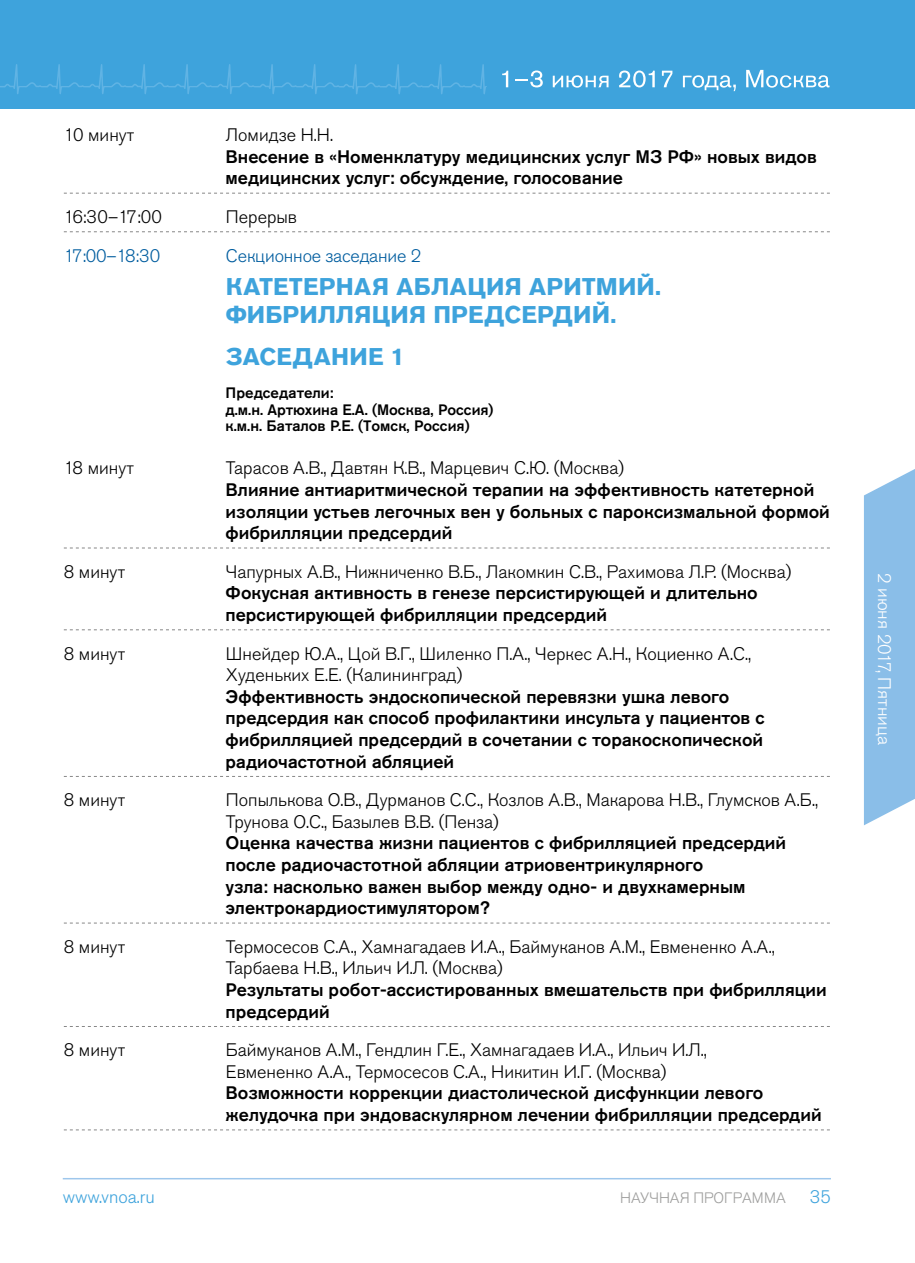
<style>
.page{position:relative;width:915px;height:1263px;background:#fff}
.page>*{position:absolute;margin:0;border:0;box-sizing:border-box;transform-origin:0 0}
.t1{font:700 24px/28.8px "Akzidenz Grotesk Pro";letter-spacing:.01em;color:#3ea3dc}
.t2{font:500 18px/21.6px "Akzidenz Grotesk Pro";color:#000}
.t3{font:300 18px/21.6px "Akzidenz Grotesk Pro";color:#000}
.t4{font:300 18px "Akzidenz Grotesk Pro";letter-spacing:-.01em;color:#005d9f}
.t5{font:300 18px "Akzidenz Grotesk Pro";color:#fff}
.t6{font:300 18px "Akzidenz Grotesk Pro";color:#3ea3dc}
.t7{font:500 15px/16.5px "Akzidenz Grotesk Pro";color:#000}
.t8{font:300 15px "Akzidenz Grotesk Pro";color:#9d9d9c}
</style>
<div class="page">
<svg style="left:864px;top:469px;width:50px;height:356px;background:#92c2e9"></svg>
<div style="left:0;top:0;width:914px;height:108px;background:#3ea3dc"></div>
<svg style="left:502px;top:71px;width:6px;height:16px"></svg>
<svg style="left:515px;top:71px;width:27px;height:16px"></svg>
<svg style="left:552px;top:75px;width:56px;height:13px"></svg>
<svg style="left:619px;top:71px;width:35px;height:16px"></svg>
<svg style="left:661px;top:71px;width:11px;height:16px"></svg>
<svg style="left:682px;top:75px;width:53px;height:16px"></svg>
<svg style="left:746px;top:70px;width:83px;height:18px"></svg>
<hr style="left:63px;top:1178px;width:767px;height:1px;background:#9ec7ec">
<svg style="left:0;top:64px;width:487px;height:30px"></svg>
<svg style="left:64px;top:193px;width:765px;height:1px"></svg>
<svg style="left:64px;top:231px;width:765px;height:1px"></svg>
<svg style="left:64px;top:548px;width:765px;height:1px"></svg>
<svg style="left:64px;top:629px;width:765px;height:1px"></svg>
<svg style="left:64px;top:776px;width:765px;height:1px"></svg>
<svg style="left:64px;top:923px;width:765px;height:1px"></svg>
<svg style="left:64px;top:1026px;width:765px;height:1px"></svg>
<svg style="left:64px;top:1129px;width:765px;height:1px"></svg>
<p class="t3" style="left:64px;top:124px;width:72px">10 минут</p>
<p class="t3" style="left:226px;top:124px;width:108px">Ломидзе Н.Н.</p>
<p class="t2" style="left:225px;top:145px;width:592px">Внесение в «Номенклатуру медицинских услуг МЗ РФ» новых видов медицинских услуг: обсуждение, голосование</p>
<p class="t3" style="left:64px;top:206px;width:99px">16:30–17:00</p>
<p class="t3" style="left:226px;top:206px;width:72px">Перерыв</p>
<p class="t4" style="left:64px;top:244px;width:98px">17:00–18:30</p>
<p class="t4" style="left:226px;top:244px;width:197px">Секционное заседание 2</p>
<h1 class="t1" style="left:225px;top:271px;width:437px">КАТЕТЕРНАЯ АБЛАЦИЯ АРИТМИЙ.<br>ФИБРИЛЛЯЦИЯ ПРЕДСЕРДИЙ.</h1>
<h1 class="t1" style="left:225px;top:342px;width:180px">ЗАСЕДАНИЕ 1</h1>
<p class="t7" style="left:225px;top:385px;width:269px">Председатели:<br>д.м.н. Артюхина Е.А. (Москва, Россия) к.м.н. Баталов Р.Е. (Томск, Россия)</p>
<p class="t3" style="left:64px;top:457px;width:72px">18 минут</p>
<p class="t3" style="left:226px;top:457px;width:399px">Тарасов А.В., Давтян К.В., Марцевич С.Ю. (Москва)</p>
<p class="t2" style="left:225px;top:478px;width:605px">Влияние антиаритмической терапии на эффективность катетерной изоляции устьев легочных вен у больных с пароксизмальной формой фибрилляции предсердий</p>
<p class="t3" style="left:64px;top:561px;width:63px">8 минут</p>
<p class="t3" style="left:226px;top:561px;width:566px">Чапурных А.В., Нижниченко В.Б., Лакомкин С.В., Рахимова Л.Р. (Москва)</p>
<p class="t2" style="left:225px;top:582px;width:533px">Фокусная активность в генезе персистирующей и длительно персистирующей фибрилляции предсердий</p>
<p class="t3" style="left:64px;top:642px;width:63px">8 минут</p>
<p class="t3" style="left:226px;top:642px;width:526px">Шнейдер Ю.А., Цой В.Г., Шиленко П.А., Черкес А.Н., Коциенко А.С.,<br>Худеньких Е.Е. (Калининград)</p>
<p class="t2" style="left:225px;top:685px;width:540px">Эффективность эндоскопической перевязки ушка левого предсердия как способ профилактики инсульта у пациентов с фибрилляцией предсердий в сочетании с торакоскопической радиочастотной абляцией</p>
<p class="t3" style="left:64px;top:789px;width:63px">8 минут</p>
<p class="t3" style="left:226px;top:789px;width:593px">Попылькова О.В., Дурманов С.С., Козлов А.В., Макарова Н.В., Глумсков А.Б.,<br>Трунова О.С., Базылев В.В. (Пенза)</p>
<p class="t2" style="left:225px;top:832px;width:562px">Оценка качества жизни пациентов с фибрилляцией предсердий после радиочастотной абляции атриовентрикулярного<br>узла: насколько важен выбор между одно- и двухкамерным электрокардиостимулятором?</p>
<p class="t3" style="left:64px;top:936px;width:63px">8 минут</p>
<p class="t3" style="left:226px;top:936px;width:550px">Термосесов С.А., Хамнагадаев И.А., Баймуканов А.М., Евмененко А.А.,<br>Тарбаева Н.В., Ильич И.Л. (Москва)</p>
<p class="t2" style="left:225px;top:978px;width:602px">Результаты робот-ассистированных вмешательств при фибрилляции предсердий</p>
<p class="t3" style="left:64px;top:1039px;width:63px">8 минут</p>
<p class="t3" style="left:226px;top:1039px;width:482px">Баймуканов А.М., Гендлин Г.Е., Хамнагадаев И.А., Ильич И.Л.,<br>Евмененко А.А., Термосесов С.А., Никитин И.Г. (Москва)</p>
<p class="t2" style="left:225px;top:1082px;width:597px">Возможности коррекции диастолической дисфункции левого желудочка при эндоваскулярном лечении фибрилляции предсердий</p>
<p class="t6" style="left:63px;top:1185px;width:93px">www.vnoa.ru</p>
<p class="t8" style="left:620px;top:1188px;width:167px">НАУЧНАЯ ПРОГРАММА</p>
<p class="t6" style="left:809px;top:1185px;width:22px">35</p>
<p class="t5" style="left:895px;top:573px;width:174px;rotate:90deg">2 июня 2017, Пятница</p>
</div>
